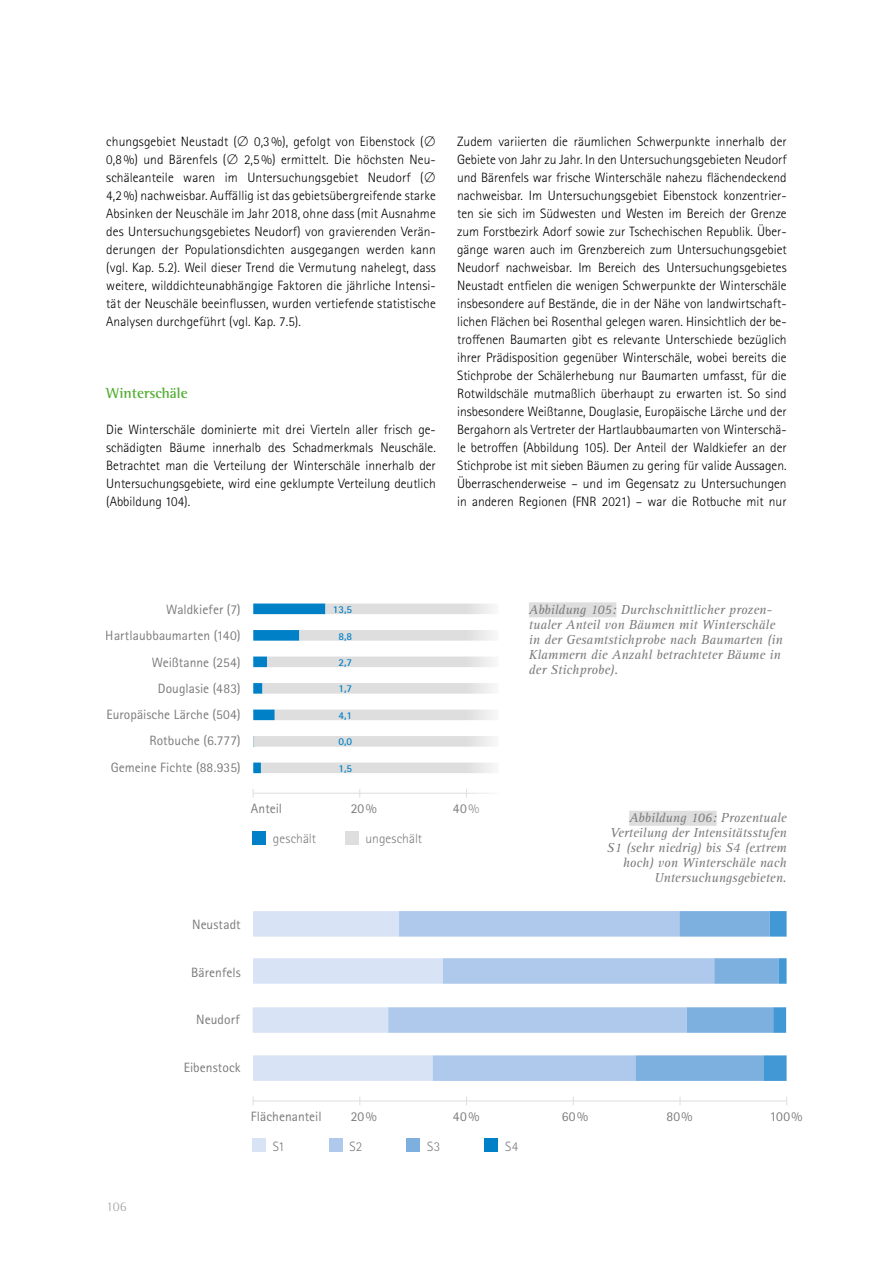
<style>
.page{position:relative;width:893px;height:1263px;background:#fff}
.page>*{position:absolute;margin:0;border:0;box-sizing:border-box;transform-origin:0 0}
.t1{font:700 15px "Rotis Semi Serif Std";color:#52ae32}
.Copytext{font:300 13.5px/18px "Rotis Sans Serif Pro";color:#000;text-align:justify}
.BU{font:italic 13.5px/15px "Rotis Serif Std";color:#7c7b7b}
.t2{font:13.5px/26.2px "Rotis Sans Serif Std";letter-spacing:.005em;color:#7c7b7b;text-align:right}
.t3{font:300 13.5px "Rotis Sans Serif Std";letter-spacing:.005em;color:#7c7b7b}
.t4{font:13.5px "Rotis Semi Serif Std";color:#b3b2b2}
.t5{font:700 10.5px "Rotis Sans Serif Std";color:#0081c7}
.s1{font-family:"Fira Sans"}
</style>
<div class="page">
<div style="left:529px;top:602px;width:87px;height:15px;background:#dedede"></div>
<hr style="left:253px;top:1100px;width:533px;height:1px;background:#dedede">
<div style="left:253px;top:1139px;width:13px;height:13px;background:#d8e4f6"></div>
<div style="left:329px;top:1139px;width:13px;height:13px;background:#aec9eb"></div>
<div style="left:407px;top:1139px;width:13px;height:13px;background:#7eb0df"></div>
<div style="left:485px;top:1139px;width:13px;height:13px;background:#0081c7"></div>
<svg style="left:253px;top:911px;width:135px;height:170px"></svg>
<svg style="left:388px;top:911px;width:247px;height:170px;fill:#aec9eb"></svg>
<svg style="left:635px;top:911px;width:152px;height:170px"></svg>
<hr style="left:253px;top:793px;width:246px;height:1px;background:#dedede">
<div style="left:253px;top:831px;width:13px;height:13px;background:#0081c7"></div>
<div style="left:345px;top:831px;width:13px;height:13px;background:#dedede"></div>
<svg style="left:253px;top:603px;width:240px;height:170px"></svg>
<div style="left:629px;top:811px;width:88px;height:15px;background:#dedede"></div>
<p class="Copytext" style="left:106px;top:133px;width:331px">chungsgebiet Neustadt (<span class="s1">∅</span> 0,3%), gefolgt von Eibenstock (<span class="s1">∅ </span>0,8%) und Bärenfels (<span class="s1">∅</span> 2,5%) ermittelt. Die höchsten Neu&shy;schäleanteile waren im Untersuchungsgebiet Neudorf (<span class="s1">∅ </span>4,2%) nachweisbar. Auffällig ist das gebietsübergreifende starke Absinken der Neuschäle im Jahr 2018, ohne dass (mit Ausnahme des Untersuchungsgebietes Neudorf) von gravierenden Verän&shy;derungen der Populationsdichten ausgegangen werden kann (vgl. Kap. 5.2). Weil dieser Trend die Vermutung nahelegt, dass weitere, wilddichteunabhängige Faktoren die jährliche Intensi&shy;tät der Neuschäle beeinflussen, wurden vertiefende statistische Analysen durchgeführt (vgl. Kap. 7.5).</p>
<h3 class="t1" style="left:106px;top:384px;width:83px">Winterschäle</h3>
<p class="Copytext" style="left:106px;top:421px;width:331px">Die Winterschäle dominierte mit drei Vierteln aller frisch ge&shy;schädigten Bäume innerhalb des Schadmerkmals Neuschäle.<br>Betrachtet man die Verteilung der Winterschäle innerhalb der Untersuchungsgebiete, wird eine geklumpte Verteilung deutlich (Abbildung 104).</p>
<p class="Copytext" style="left:457px;top:133px;width:331px">Zudem variierten die räumlichen Schwerpunkte innerhalb der Gebiete von Jahr zu Jahr. In den Untersuchungsgebieten Neudorf und Bärenfels war frische Winterschäle nahezu flächendeckend nachweisbar. Im Untersuchungsgebiet Eibenstock konzentrier&shy;ten sie sich im Südwesten und Westen im Bereich der Grenze zum Forstbezirk Adorf sowie zur Tschechischen Republik. Über&shy;gänge waren auch im Grenzbereich zum Untersuchungsgebiet Neudorf nachweisbar. Im Bereich des Untersuchungsgebietes Neustadt entfielen die wenigen Schwerpunkte der Winterschäle insbesondere auf Bestände, die in der Nähe von landwirtschaft&shy;lichen Flächen bei Rosenthal gelegen waren. Hinsichtlich der be&shy;troffenen Baumarten gibt es relevante Unterschiede bezüglich ihrer Prädisposition gegenüber Winterschäle, wobei bereits die Stichprobe der Schälerhebung nur Baumarten umfasst, für die Rotwildschäle mutmaßlich überhaupt zu erwarten ist. So sind insbesondere Weißtanne, Douglasie, Europäische Lärche und der Bergahorn als Vertreter der Hartlaubbaumarten von Winterschä&shy;le betroffen (Abbildung 105). Der Anteil der Waldkiefer an der Stichprobe ist mit sieben Bäumen zu gering für valide Aussagen.<br>Überraschenderweise – und im Gegensatz zu Untersuchungen in anderen Regionen (FNR 2021) – war die Rotbuche mit nur</p>
<p class="t2" style="left:106px;top:596px;width:136px">Waldkiefer (7)<br>Hartlaubbaumarten (140)<br>Weißtanne (254)<br>Douglasie (483)<br>Europäische Lärche (504)<br>Rotbuche (6.777)<br>Gemeine Fichte (88.935)</p>
<p class="t5" style="left:333px;top:603px;width:21px">13,5</p>
<p class="t5" style="left:339px;top:629px;width:15px">8,8</p>
<p class="t5" style="left:339px;top:656px;width:15px">2,7</p>
<p class="t5" style="left:339px;top:682px;width:15px">1,7</p>
<p class="t5" style="left:339px;top:709px;width:15px">4,1</p>
<p class="t5" style="left:339px;top:735px;width:15px">0,0</p>
<p class="t5" style="left:339px;top:761px;width:15px">1,5</p>
<p class="BU" style="left:529px;top:602px;width:255px">Abbildung 105: Durchschnittlicher prozen&shy;tualer Anteil von Bäumen mit Winterschäle in der Gesamtstichprobe nach Baumarten (in Klammern die Anzahl betrachteter Bäume in der Stichprobe).</p>
<p class="t4" style="left:106px;top:1198px;width:22px">106</p>
<p class="t2" style="left:251px;top:795px;width:33px">Anteil</p>
<p class="t2" style="left:351px;top:795px;width:28px">20 %</p>
<p class="t2" style="left:453px;top:795px;width:28px">40 %</p>
<p class="t3" style="left:273px;top:831px;width:45px">geschält</p>
<p class="t3" style="left:365px;top:831px;width:58px">ungeschält</p>
<p class="t2" style="left:192px;top:911px;width:50px">Neustadt</p>
<p class="BU" style="left:607px;top:810px;width:181px;text-align:right">Abbildung 106: Prozentuale<br>Verteilung der Intensitätsstufen<br>S1 (sehr niedrig) bis S4 (extrem hoch) von Winterschäle nach<br>Untersuchungsgebieten.</p>
<p class="t2" style="left:191px;top:959px;width:51px">Bärenfels</p>
<p class="t2" style="left:196px;top:1007px;width:45px">Neudorf</p>
<p class="t2" style="left:184px;top:1054px;width:58px">Eibenstock</p>
<p class="t2" style="left:251px;top:1103px;width:72px">Flächenanteil</p>
<p class="t2" style="left:351px;top:1103px;width:28px">20 %</p>
<p class="t2" style="left:453px;top:1103px;width:28px">40 %</p>
<p class="t2" style="left:562px;top:1103px;width:28px">60 %</p>
<p class="t2" style="left:666px;top:1103px;width:28px">80 %</p>
<p class="t2" style="left:770px;top:1103px;width:34px">100 %</p>
<p class="t3" style="left:273px;top:1138px;width:13px">S1</p>
<p class="t3" style="left:350px;top:1138px;width:14px">S2</p>
<p class="t3" style="left:427px;top:1138px;width:15px">S3</p>
<p class="t3" style="left:505px;top:1138px;width:15px">S4</p>
</div>
